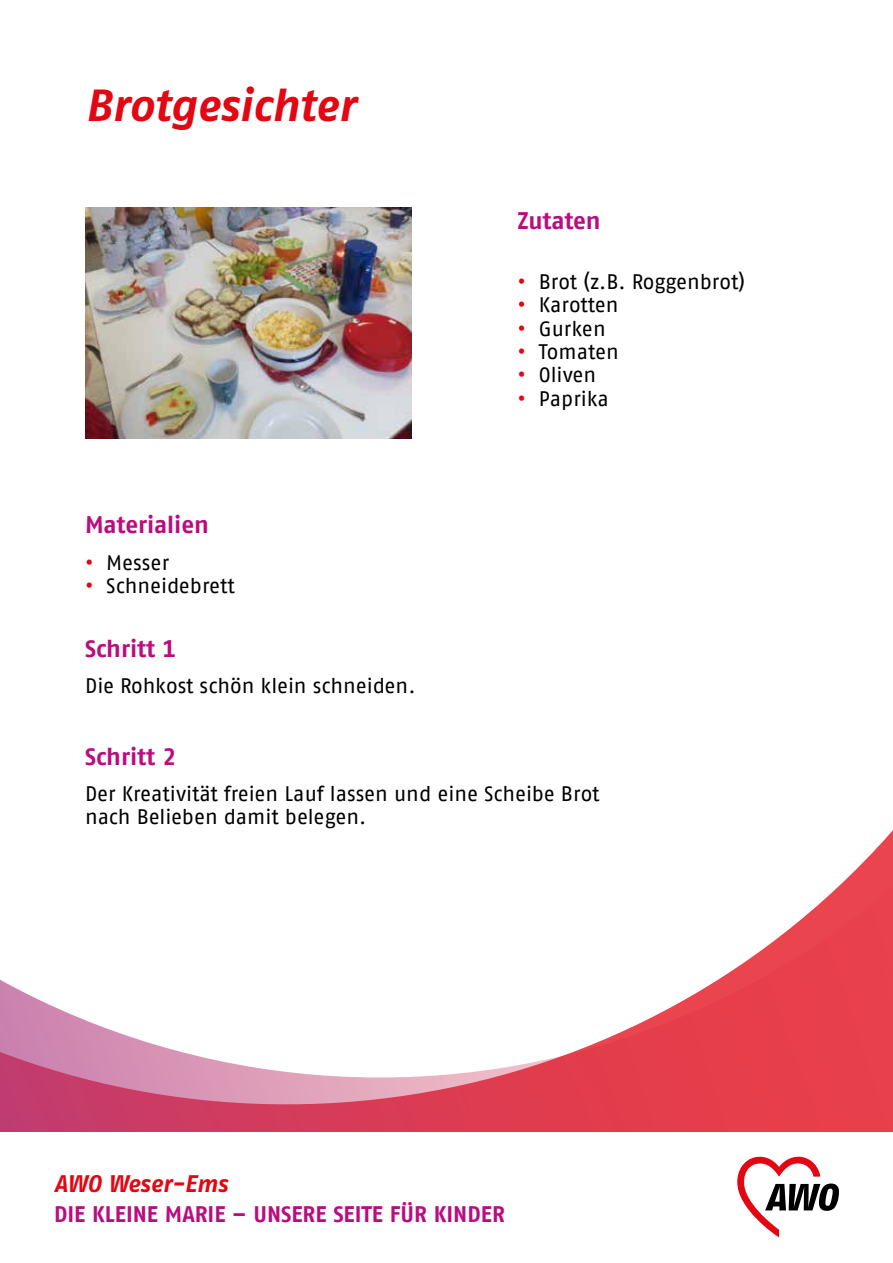
<style>
.page{position:relative;width:893px;height:1263px;background:#fff}
.page>*{position:absolute;margin:0;border:0;box-sizing:border-box;transform-origin:0 0}
.t1{font:italic 700 45px "Fago Pro";letter-spacing:-.005em;color:#e30613}
.t2{font:700 24px "AWO Fago Office";letter-spacing:-.005em;color:#b80e80}
.t3{font:italic 700 24px "Fago Pro";letter-spacing:-.005em;color:#e30613}
.t4{font:700 22.5px "AWO Fago Office";color:#b80e80}
.t5{font:21px/23.4px "AWO Fago Office";color:#000}
.s1{font-weight:700;color:#e30613}
</style>
<div class="page">
<svg style="left:0;top:871px;width:893px;height:260px"></svg>
<svg style="left:737px;top:1157px;width:102px;height:80px"></svg>
<img style="left:85px;top:208px;width:327px;height:231px">
<h1 class="t1" style="left:85px;top:78px;width:272px">Brotgesichter</h1>
<p class="t2" style="left:85px;top:511px;width:126px">Materialien</p>
<p class="t5" style="left:85px;top:550px;width:86px"><span class="s1">•</span> Messer</p>
<p class="t5" style="left:85px;top:574px;width:151px"><span class="s1">•</span> Schneidebrett</p>
<p class="t2" style="left:85px;top:634px;width:93px">Schritt 1</p>
<p class="t5" style="left:85px;top:673px;width:332px">Die Rohkost schön klein schneiden.</p>
<p class="t2" style="left:517px;top:207px;width:85px">Zutaten</p>
<p class="t5" style="left:517px;top:270px;width:229px"><span class="s1">•</span> Brot (z.B. Roggenbrot)</p>
<p class="t5" style="left:517px;top:293px;width:102px"><span class="s1">•</span> Karotten</p>
<p class="t5" style="left:517px;top:316px;width:90px"><span class="s1">•</span> Gurken</p>
<p class="t5" style="left:517px;top:340px;width:103px"><span class="s1">•</span> Tomaten</p>
<p class="t5" style="left:517px;top:363px;width:80px"><span class="s1">•</span> Oliven</p>
<p class="t5" style="left:517px;top:387px;width:93px"><span class="s1">•</span> Paprika</p>
<p class="t2" style="left:85px;top:742px;width:93px">Schritt 2</p>
<p class="t5" style="left:85px;top:782px;width:516px">Der Kreativität freien Lauf lassen und eine Scheibe Brot nach Belieben damit belegen.</p>
<p class="t3" style="left:54px;top:1169px;width:175px">AWO Weser-Ems</p>
<p class="t4" style="left:54px;top:1200px;width:452px">DIE KLEINE MARIE – UNSERE SEITE FÜR KINDER</p>
</div>
